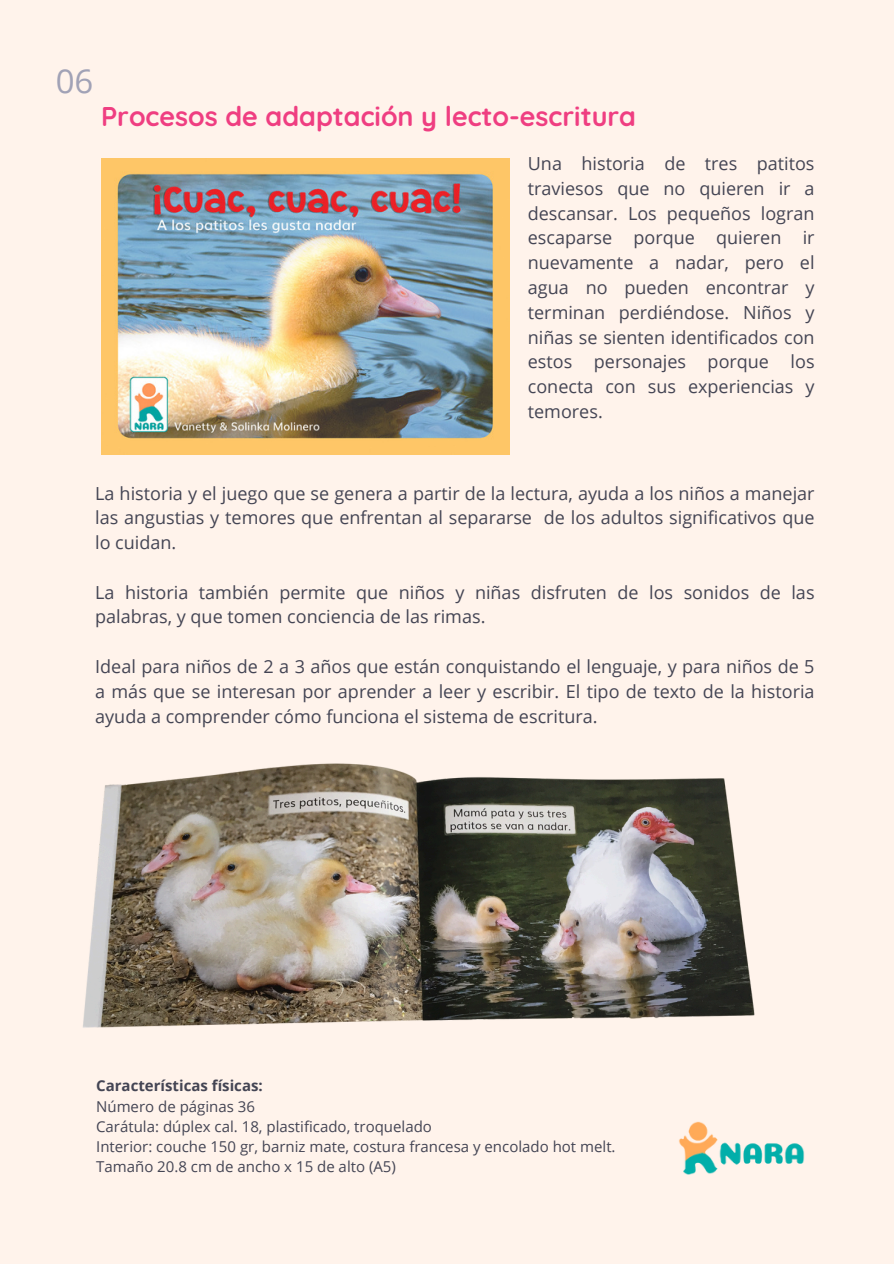
<style>
.page{position:relative;width:894px;height:1264px;background:#fff}
.page>*{position:absolute;margin:0;border:0;box-sizing:border-box;transform-origin:0 0}
.t1{font:33px "Open Sans";color:#a1a2b6}
.t2{font:700 27px "Quicksand";color:#ef3e81}
.t3{font:18px/24.8px "Open Sans";color:#444554;text-align:justify}
.t4{font:15px "Open Sans";color:#444554}
.t5{font:700 15px "Open Sans";color:#444554}
</style>
<div class="page">
<div style="left:0;top:0;width:893px;height:1263px;background:#fff3eb"></div>
<img style="left:101px;top:159px;width:408px;height:295px">
<img style="left:83px;top:763px;width:672px;height:265px">
<img style="left:679px;top:1121px;width:124px;height:52px">
<p class="t1" style="left:56px;top:57px;width:39px">06</p>
<h2 class="t2" style="left:101px;top:99px;width:536px">Procesos de adaptación y lecto-escritura</h2>
<p class="t3" style="left:527px;top:151px;width:288px">Una historia de tres patitos traviesos que no quieren ir a descansar. Los pequeños logran escaparse porque quieren ir nuevamente a nadar, pero el agua no pueden encontrar y terminan perdiéndose. Niños y niñas se sienten identificados con estos personajes porque los conecta con sus experiencias y temores.</p>
<h1 class="t3" style="left:95px;top:480px;width:720px">La historia y el juego que se genera a partir de la lectura, ayuda a los niños a manejar las angustias y temores que enfrentan al separarse de los adultos significativos que lo cuidan.</h1>
<h2 class="t3" style="left:95px;top:579px;width:720px">La historia también permite que niños y niñas disfruten de los sonidos de las palabras, y que tomen conciencia de las rimas.</h2>
<p class="t3" style="left:95px;top:653px;width:720px">Ideal para niños de 2 a 3 años que están conquistando el lenguaje, y para niños de 5 a más que se interesan por aprender a leer y escribir. El tipo de texto de la historia ayuda a comprender cómo funciona el sistema de escritura.</p>
<h2 class="t5" style="left:96px;top:1075px;width:168px">Características físicas:</h2>
<h2 class="t4" style="left:96px;top:1095px;width:160px">Número de páginas 36</h2>
<p class="t4" style="left:96px;top:1115px;width:337px">Carátula: dúplex cal. 18, plastificado, troquelado</p>
<p class="t4" style="left:96px;top:1135px;width:521px">Interior: couche 150 gr, barniz mate, costura francesa y encolado hot melt.</p>
<p class="t4" style="left:96px;top:1156px;width:301px">Tamaño 20.8 cm de ancho x 15 de alto (A5)</p>
</div>
